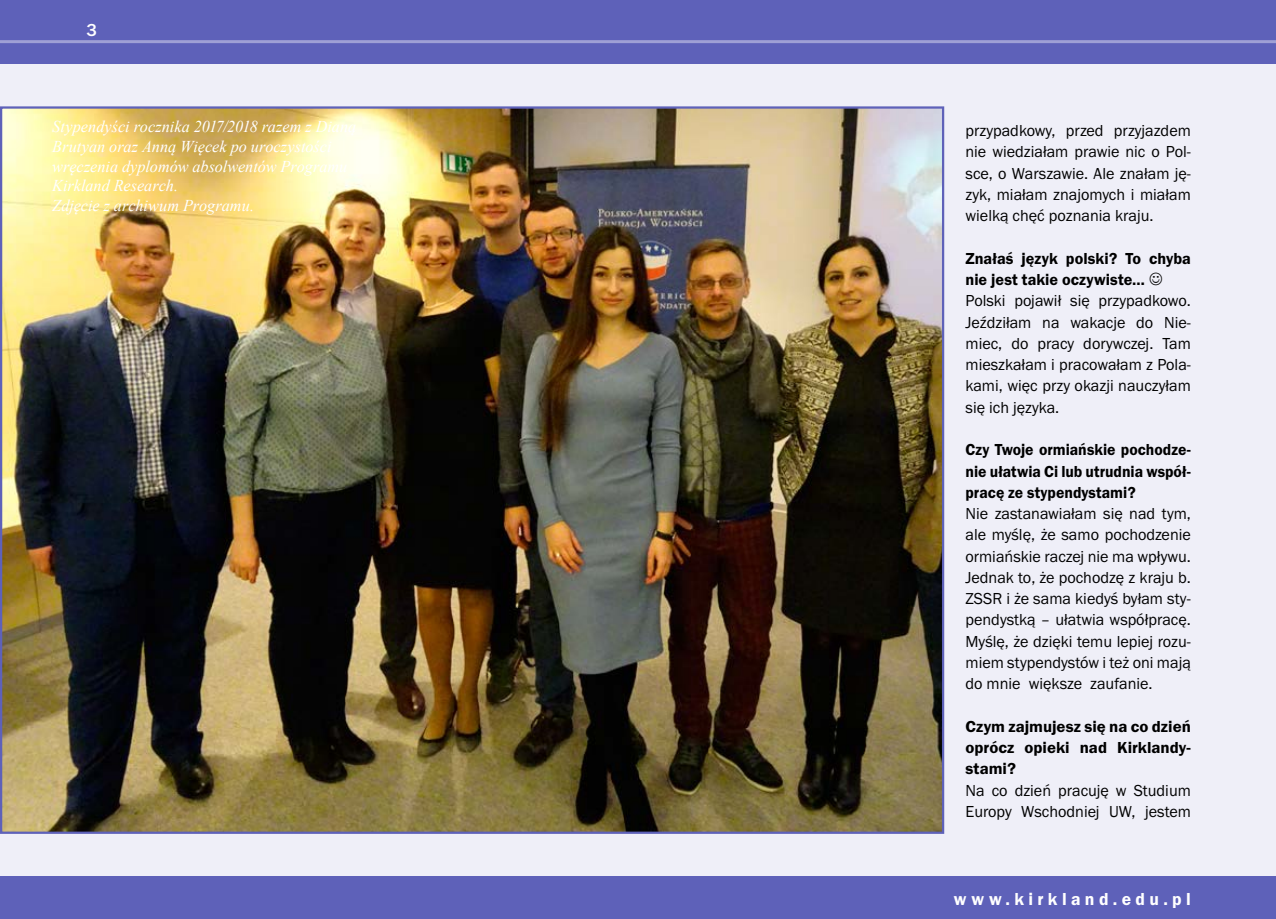
<style>
.page{position:relative;width:1276px;height:919px;background:#fff}
.page>*{position:absolute;margin:0;border:0;box-sizing:border-box;transform-origin:0 0}
.t1{font:18px "Franklin Got URWTCE Dem";letter-spacing:.25em;color:#fff}
.t2{font:500 18px "Franklin Got URWTCE";color:#fff}
.t3{font:16.5px/21.3px "Franklin Got URWTCE Boo";color:#000;text-align:justify}
.t4{font:italic 16.5px/19.8px "Times New Roman";color:#fff}
.t5{font:16.5px/21.3px "Franklin Got URWTCE Dem";color:#000}
.t6{font:16.5px/21.3px "Franklin Got URWTCE Dem";color:#000;text-align:justify;scale:.95 1}
</style>
<div class="page">
<div style="left:0;top:0;width:1276px;height:918px;background:#efeff8"></div>
<div style="left:0;top:0;width:1276px;height:64px;background:#5e61b9"></div>
<div style="left:0;top:876px;width:1276px;height:42px;background:#5e61b9"></div>
<hr style="left:0;top:40px;width:1276px;height:3px;background:#9fa0d5">
<img style="left:3px;top:109px;width:938px;height:721px">
<p class="t2" style="left:87px;top:20px;width:12px">3</p>
<p class="t4" style="left:52px;top:116px;width:305px">Stypendyści rocznika 2017/2018 razem z Dianą Brutyan oraz Anną Więcek po uroczystości wręczenia dyplomów absolwentów Programu Kirkland Research.<br>Zdjęcie z archiwum Programu.</p>
<p class="t3" style="left:965px;top:120px;width:227px">przypadkowy, przed przyjazdem nie wiedziałam prawie nic o Pol&shy;sce, o Warszawie. Ale znałam ję&shy;zyk, miałam znajomych i miałam wielką chęć poznania kraju.</p>
<p class="t5" style="left:965px;top:248px;width:227px">Znałaś język polski? To chyba nie jest takie oczywiste…</p>
<p class="t3" style="left:965px;top:290px;width:227px">Polski pojawił się przypadkowo.<br>Jeździłam na wakacje do Nie&shy;miec, do pracy dorywczej. Tam mieszkałam i pracowałam z Pola&shy;kami, więc przy okazji nauczyłam się ich języka.</p>
<p class="t6" style="left:965px;top:439px;width:239px">Czy Twoje ormiańskie pochodze&shy;nie ułatwia Ci lub utrudnia współ&shy;pracę ze stypendystami?</p>
<p class="t3" style="left:965px;top:503px;width:227px">Nie zastanawiałam się nad tym, ale myślę, że samo pochodzenie ormiańskie raczej nie ma wpływu.<br>Jednak to, że pochodzę z kraju b.<br>ZSSR i że sama kiedyś byłam sty&shy;pendystką – ułatwia współpracę.<br>Myślę, że dzięki temu lepiej rozu&shy;miem stypendystów i też oni mają do mnie większe zaufanie.</p>
<p class="t5" style="left:965px;top:715px;width:227px;text-align:justify">Czym zajmujesz się na co dzień oprócz opieki nad Kirklandy&shy;stami?</p>
<p class="t3" style="left:965px;top:779px;width:227px">Na co dzień pracuję w Studium<br>Europy Wschodniej UW, jestem</p>
<p class="t1" style="left:954px;top:888px;width:238px">www.kirkland.edu.pl</p>
</div>
